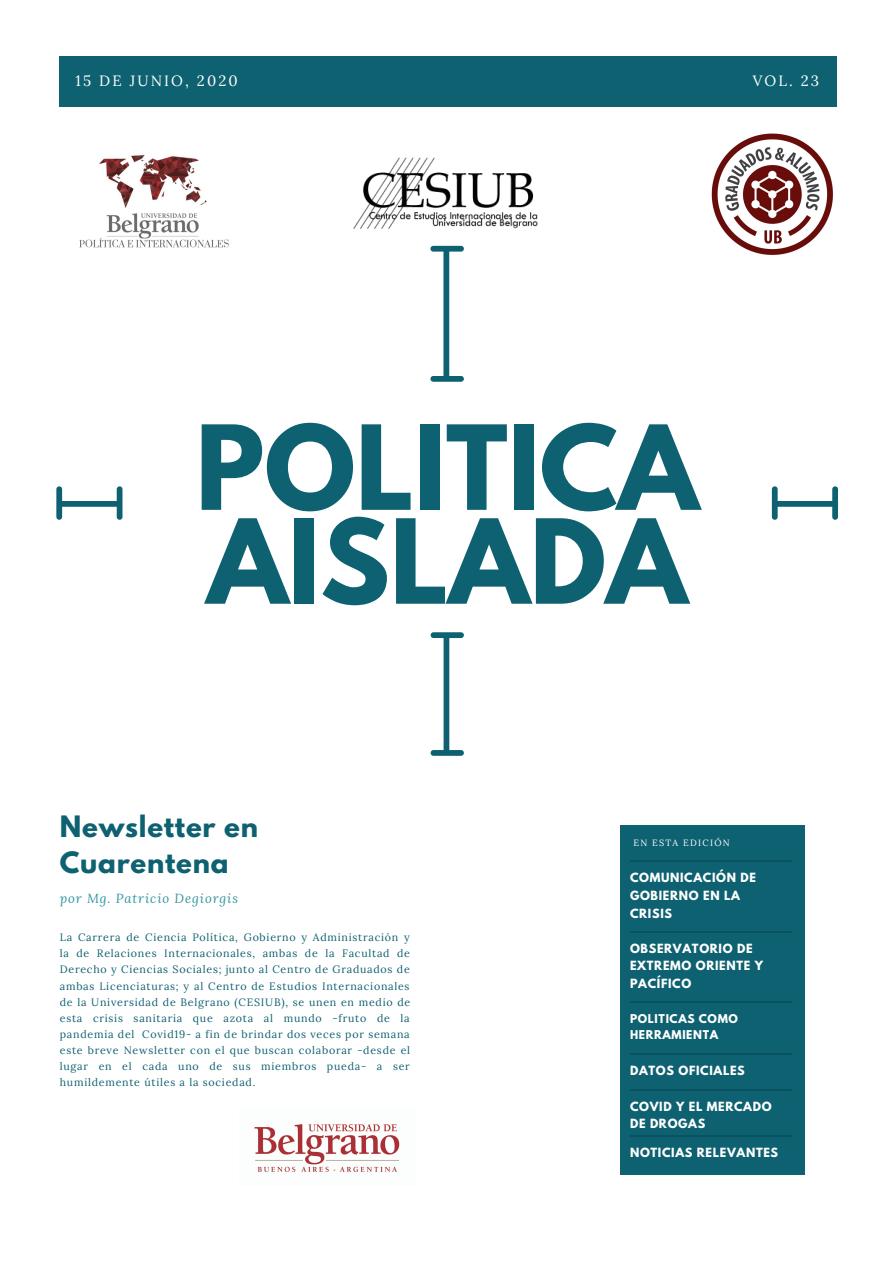
<style>
.page{position:relative;width:894px;height:1264px;background:#fff}
.page>*{position:absolute;margin:0;border:0;box-sizing:border-box;transform-origin:0 0}
.t1{font:700 103.65px/93.9px "League Spartan";color:#0e6171}
.t2{font:700 26.1px/36.3px "League Spartan";letter-spacing:.03em;color:#0e6171}
.t3{font:14.85px "Lora";letter-spacing:.14em;color:#fff}
.t4{font:italic 13.05px "Lora";letter-spacing:.07em;color:#3494a0}
.t5{font:700 11.25px/17.9px "League Spartan";letter-spacing:.06em;color:#fff}
.t6{font:700 10.8px/16.6px "League Spartan";letter-spacing:.06em;color:#fff}
.t7{font:10.65px/16.2px "Lora";letter-spacing:.07em;color:#0e6171;text-align:justify}
.t8{font:9px "Lora";letter-spacing:.14em;color:#fff}
</style>
<div class="page">
<img style="left:79px;top:155px;width:150px;height:93px">
<div style="left:60px;top:56px;width:776px;height:50px;background:#0e6171"></div>
<img style="left:353px;top:158px;width:185px;height:71px">
<svg style="left:771px;top:486px;width:66px;height:34px"></svg>
<svg style="left:430px;top:246px;width:34px;height:136px"></svg>
<svg style="left:430px;top:632px;width:34px;height:123px"></svg>
<svg style="left:56px;top:486px;width:66px;height:34px"></svg>
<img style="left:711px;top:133px;width:122px;height:122px">
<img style="left:254px;top:1124px;width:146px;height:48px">
<div style="left:620px;top:825px;width:185px;height:350px;background:#0e6171"></div>
<hr style="left:630px;top:1001px;width:161px;height:2px;background:#000">
<hr style="left:630px;top:930px;width:161px;height:2px;background:#000">
<hr style="left:630px;top:860px;width:161px;height:1px;background:#000">
<hr style="left:630px;top:1053px;width:161px;height:2px;background:#000">
<hr style="left:630px;top:1088px;width:161px;height:2px;background:#000">
<hr style="left:630px;top:1135px;width:161px;height:2px;background:#000">
<h3 class="t3" style="left:75px;top:71px;width:164px">15 DE JUNIO, 2020</h3>
<h3 class="t3" style="left:752px;top:71px;width:68px">VOL. 23</h3>
<h1 class="t1" style="left:195px;top:434px;width:505px">POLITICA<br>AISLADA</h1>
<h2 class="t2" style="left:60px;top:811px;width:200px">Newsletter en<br>Cuarentena</h2>
<p class="t4" style="left:60px;top:889px;width:180px">por Mg. Patricio Degiorgis</p>
<p class="t7" style="left:60px;top:929px;width:352px">La Carrera de Ciencia Política, Gobierno y Administración y la de Relaciones Internacionales, ambas de la Facultad de Derecho y Ciencias Sociales; junto al Centro de Graduados de ambas Licenciaturas; y al Centro de Estudios Internacionales de la Universidad de Belgrano (CESIUB), se unen en medio de esta crisis sanitaria que azota al mundo -fruto de la pandemia del Covid19- a fin de brindar dos veces por semana este breve Newsletter con el que buscan colaborar -desde el lugar en el cada uno de sus miembros pueda- a ser humildemente útiles a la sociedad.</p>
<p class="t8" style="left:633px;top:837px;width:98px">EN ESTA EDICIÓN</p>
<p class="t5" style="left:630px;top:869px;width:127px">COMUNICACIÓN DE<br>GOBIERNO EN LA<br>CRISIS</p>
<p class="t5" style="left:630px;top:940px;width:134px">OBSERVATORIO DE<br>EXTREMO ORIENTE Y<br>PACÍFICO</p>
<p class="t6" style="left:630px;top:1011px;width:109px">POLITICAS COMO<br>HERRAMIENTA</p>
<p class="t5" style="left:630px;top:1063px;width:116px">DATOS OFICIALES</p>
<p class="t5" style="left:630px;top:1098px;width:143px">COVID Y EL MERCADO<br>DE DROGAS</p>
<p class="t5" style="left:630px;top:1145px;width:149px">NOTICIAS RELEVANTES</p>
</div>
